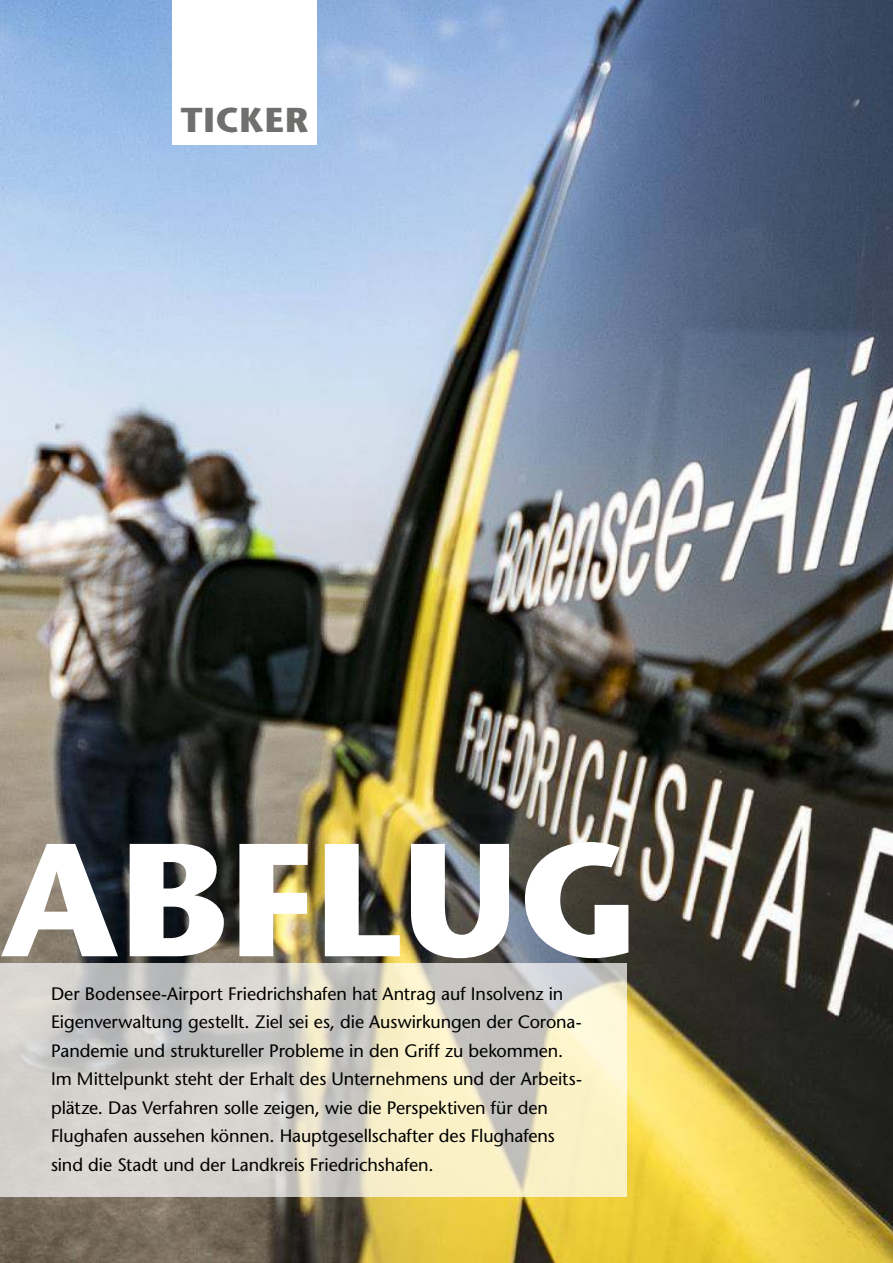
<style>
.page{position:relative;width:893px;height:1263px;background:#fff}
.page>*{position:absolute;margin:0;border:0;box-sizing:border-box;transform-origin:0 0}
.t1{font:700 160.5px "Stone Sans";letter-spacing:.005em;color:#fff}
.t2{font:700 34.5px "Stone Sans";letter-spacing:.035em;color:#6f6f6e}
.t3{font:18px/28.5px "Stone Sans";letter-spacing:-.005em;color:#000}
</style>
<div class="page">
<img style="left:0;top:0;width:893px;height:1263px">
<svg style="left:0;top:963px;width:627px;height:233px;background:#dbd7c8"></svg>
<div style="left:172px;top:0;width:145px;height:145px;background:#fff"></div>
<h2 class="t2" style="left:181px;top:99px;width:129px">TICKER</h2>
<h1 class="t1" style="left:0;top:804px;width:640px">ABFLUG</h1>
<p class="t3" style="left:51px;top:979px;width:532px">Der Bodensee-Airport Friedrichshafen hat Antrag auf Insolvenz in Eigenverwaltung gestellt. Ziel sei es, die Auswirkungen der Corona-Pandemie und struktureller Probleme in den Griff zu bekommen.<br>Im Mittelpunkt steht der Erhalt des Unternehmens und der Arbeits&shy;plätze. Das Verfahren solle zeigen, wie die Perspektiven für den Flughafen aussehen können. Hauptgesellschafter des Flughafens sind die Stadt und der Landkreis Friedrichshafen.</p>
</div>
